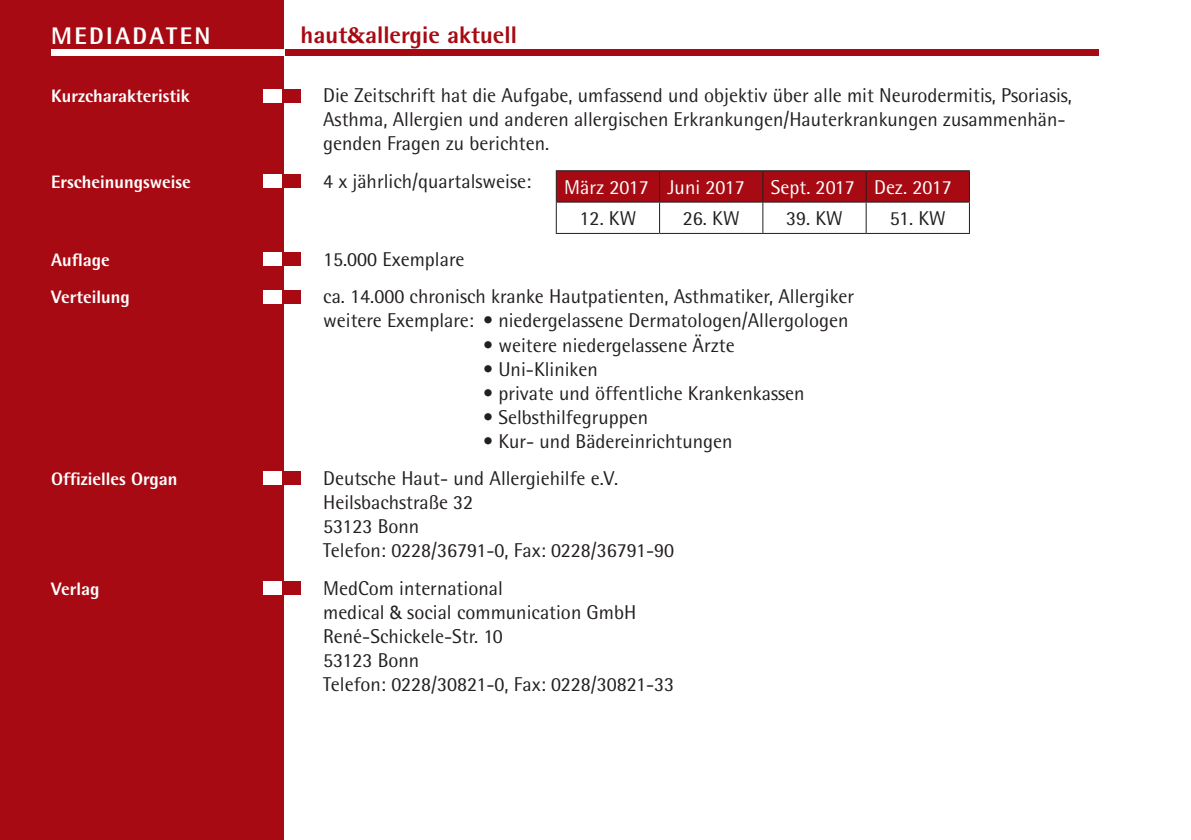
<style>
.page{position:relative;width:1191px;height:840px;background:#fff}
.page>*{position:absolute;margin:0;border:0;box-sizing:border-box;transform-origin:0 0}
.t1{font:800 24px "Rotis Semi Sans";color:#a70a12}
.t2{font:800 24px "Rotis Semi Sans";letter-spacing:.1em;color:#fff}
.t3{font:20px/24px "Rotis Semi Sans";color:#231f20}
.t4{font:20px "Rotis Semi Sans";color:#fff}
.t5{font:800 18px "Rotis Semi Sans";color:#fff}
.s1{font-family:"Minion Std";font-weight:900}
.s2{font-weight:800;color:#fff}
.s3{font-family:"Tahoma";font-size:18px}
</style>
<div class="page">
<div style="left:0;top:0;width:283px;height:839px;background:#a70a12"></div>
<div style="left:263px;top:89px;width:19px;height:13px;background:#fff"></div>
<div style="left:282px;top:89px;width:18px;height:13px;background:#a70a12"></div>
<div style="left:263px;top:174px;width:19px;height:14px;background:#fff"></div>
<div style="left:282px;top:174px;width:18px;height:14px;background:#a70a12"></div>
<div style="left:263px;top:252px;width:19px;height:14px;background:#fff"></div>
<div style="left:282px;top:252px;width:18px;height:14px;background:#a70a12"></div>
<div style="left:263px;top:290px;width:19px;height:13px;background:#fff"></div>
<div style="left:282px;top:290px;width:18px;height:13px;background:#a70a12"></div>
<div style="left:263px;top:471px;width:19px;height:14px;background:#fff"></div>
<div style="left:282px;top:471px;width:18px;height:14px;background:#a70a12"></div>
<div style="left:263px;top:581px;width:19px;height:13px;background:#fff"></div>
<div style="left:282px;top:581px;width:18px;height:13px;background:#a70a12"></div>
<div style="left:51px;top:49px;width:235px;height:6px;background:#fff"></div>
<div style="left:286px;top:49px;width:812px;height:6px;background:#a70a12"></div>
<div style="left:557px;top:171px;width:412px;height:30px;background:#a70a12"></div>
<hr style="left:556px;top:170px;width:103px;height:1px;background:#231f20">
<hr style="left:556px;top:171px;width:1px;height:30px;background:#231f20">
<hr style="left:659px;top:170px;width:104px;height:1px;background:#231f20">
<hr style="left:659px;top:171px;width:1px;height:30px;background:#231f20">
<hr style="left:763px;top:170px;width:103px;height:1px;background:#231f20">
<hr style="left:762px;top:171px;width:1px;height:30px;background:#231f20">
<hr style="left:866px;top:170px;width:104px;height:1px;background:#231f20">
<hr style="left:865px;top:171px;width:1px;height:30px;background:#231f20">
<hr style="left:969px;top:171px;width:1px;height:30px;background:#231f20">
<hr style="left:556px;top:201px;width:103px;height:1px;background:#231f20">
<hr style="left:556px;top:202px;width:1px;height:31px;background:#231f20">
<hr style="left:659px;top:201px;width:104px;height:1px;background:#231f20">
<hr style="left:659px;top:202px;width:1px;height:31px;background:#231f20">
<hr style="left:763px;top:201px;width:103px;height:1px;background:#231f20">
<hr style="left:762px;top:202px;width:1px;height:31px;background:#231f20">
<hr style="left:866px;top:201px;width:104px;height:1px;background:#231f20">
<hr style="left:865px;top:202px;width:1px;height:31px;background:#231f20">
<hr style="left:969px;top:202px;width:1px;height:31px;background:#231f20">
<hr style="left:556px;top:233px;width:103px;height:1px;background:#231f20">
<hr style="left:659px;top:233px;width:104px;height:1px;background:#231f20">
<hr style="left:763px;top:233px;width:103px;height:1px;background:#231f20">
<hr style="left:866px;top:233px;width:104px;height:1px;background:#231f20">
<p class="t2" style="left:51px;top:21px;width:161px">MEDIADATEN</p>
<p class="t1" style="left:300px;top:20px;width:218px">haut<span class="s1">&amp;</span>allergie aktuell</p>
<p class="t5" style="left:51px;top:85px;width:140px">Kurzcharakteristik</p>
<p class="t3" style="left:323px;top:83px;width:750px">Die Zeitschrift hat die Aufgabe, umfassend und objektiv über alle mit Neurodermitis, Psoriasis,<br>Asthma, Allergien und anderen allergischen Erkrankungen/Hauterkrankungen zusammenhän&shy;genden Fragen zu berichten.<span class="s2">S</span></p>
<p class="t5" style="left:51px;top:170px;width:141px">Erscheinungsweise</p>
<p class="t3" style="left:323px;top:169px;width:210px">4 x jährlich/quartalsweise:</p>
<p class="t4" style="left:564px;top:175px;width:182px">März 2017 Juni 2017</p>
<p class="t4" style="left:771px;top:175px;width:182px">Sept. 2017 Dez. 2017</p>
<p class="t3" style="left:579px;top:206px;width:58px">12. KW</p>
<p class="t3" style="left:683px;top:206px;width:58px">26. KW</p>
<p class="t3" style="left:786px;top:206px;width:58px">39. KW</p>
<p class="t3" style="left:890px;top:206px;width:57px">51. KW</p>
<p class="t5" style="left:51px;top:248px;width:60px">Auflage</p>
<p class="t3" style="left:323px;top:247px;width:143px">15.000 Exemplare</p>
<p class="t5" style="left:51px;top:286px;width:80px">Verteilung</p>
<p class="t3" style="left:323px;top:284px;width:532px">ca. 14.000 chronisch kranke Hautpatienten, Asthmatiker, Allergiker weitere Exemplare: • niedergelassene Dermatologen/Allergologen</p>
<p class="t3" style="left:483px;top:332px;width:253px">• weitere niedergelassene Ärzte</p>
<p class="t3" style="left:483px;top:356px;width:116px">• Uni-Kliniken</p>
<p class="t3" style="left:483px;top:380px;width:323px">• private und öffentliche Krankenkassen</p>
<p class="t3" style="left:483px;top:404px;width:166px">• Selbsthilfegruppen</p>
<p class="t3" style="left:483px;top:428px;width:251px">• Kur- und Bädereinrichtungen</p>
<p class="t5" style="left:51px;top:467px;width:128px">Offizielles Organ</p>
<p class="t3" style="left:323px;top:466px;width:353px">Deutsche Haut- und Allergiehilfe e.V.<br>Heilsbachstraße 32<br>53123 Bonn<br>Telefon: 0228/36791-0, Fax: 0228/36791-90</p>
<p class="t5" style="left:51px;top:577px;width:50px">Verlag</p>
<p class="t3" style="left:323px;top:575px;width:353px">MedCom international<br>medical <span class="s3">&amp;</span> social communication GmbH<br>René-Schickele-Str. 10<br>53123 Bonn<br>Telefon: 0228/30821-0, Fax: 0228/30821-33</p>
</div>
